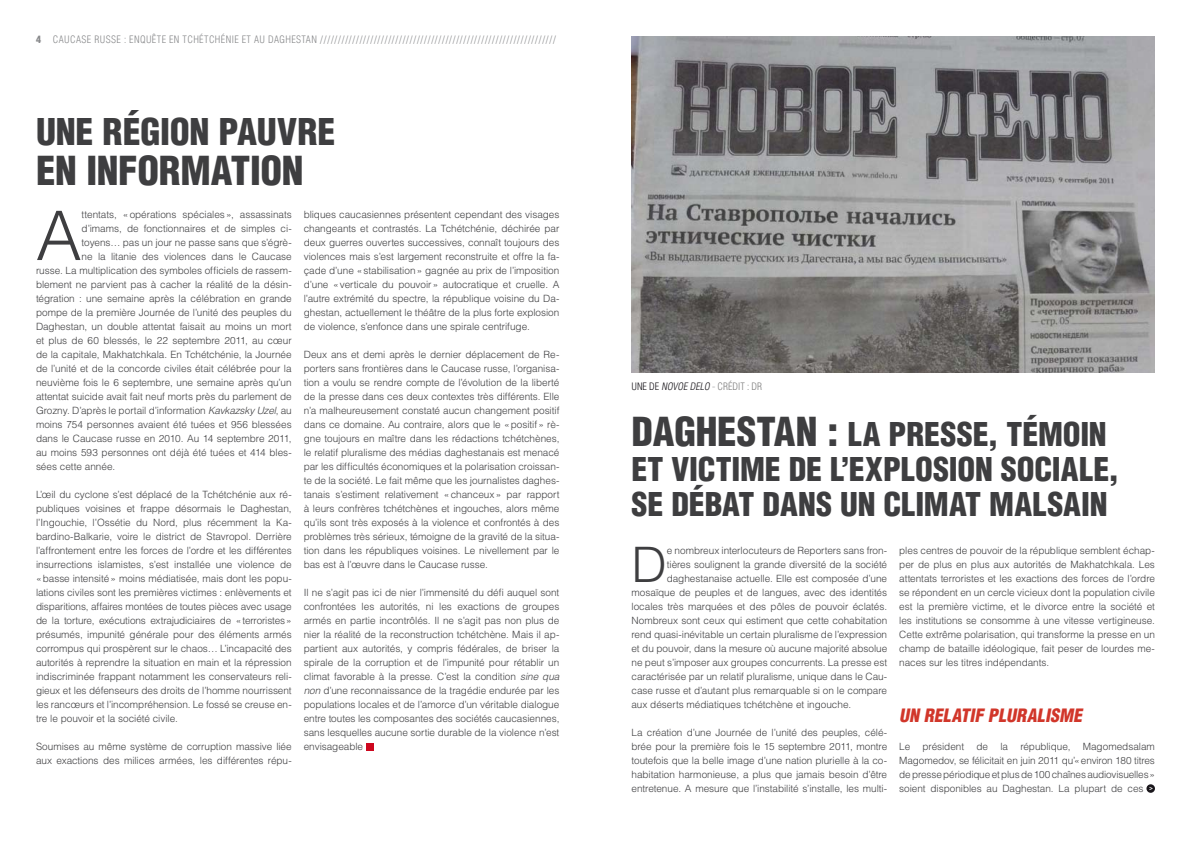
<style>
.page{position:relative;width:1191px;height:842px;background:#fff}
.page>*{position:absolute;margin:0;border:0;box-sizing:border-box;transform-origin:0 0}
.t1{font:300 68.3px "Helvetica LT Std";color:#3e3e40}
.t2{font:300 48.9px "Helvetica LT Std";color:#3e3e40}
.t3{font:900 condensed 39px "Helvetica LT Std";letter-spacing:-.01em;color:#3e3e40}
.t4{font:900 condensed 36px "Helvetica LT Std";letter-spacing:-.005em;color:#3e3e40}
.t5{font:900 condensed 32px/35px "Helvetica LT Std";letter-spacing:-.005em;color:#3e3e40}
.t6{font:italic 900 condensed 18px "Helvetica LT Std";color:#d1362a}
.t7{font:300 10px/14px "Helvetica LT Std";letter-spacing:-.005em;color:#3e3e40;text-align:justify}
.t8{font:300 condensed 10px "Helvetica LT Std";letter-spacing:.04em;color:#87888a}
.t9{font:italic 300 condensed 10px "Helvetica LT Std";color:#1a171c}
.t10{font:900 6px "Helvetica LT Std";color:#fff}
.s1{font-weight:900}
.s2{font-style:italic}
.s3{font-style:normal}
.s4{font-style:normal;color:#9d9ea0}
.s5{font-style:normal;color:#7d7d7d}
.s6{font-size:39px}
</style>
<div class="page">
<div style="left:366px;top:743px;width:7px;height:7px;background:#cd071e"></div>
<img style="left:631px;top:36px;width:524px;height:337px">
<div style="left:1146px;top:784px;width:9px;height:9px;background:#1a171c;border-radius:50%"></div>
<p class="t8" style="left:36px;top:33px;width:70px"><span class="s1">4</span> CAUCASE RUSSE</p>
<p class="t8" style="left:124px;top:33px;width:433px">: ENQUÊTE EN TCHÉTCHÉNIE ET AU DA GHES TAN //////////////////////////////////////////////////////////////////</p>
<h3 class="t4" style="left:36px;top:109px;width:301px">UNE RÉGION PAUVRE</h3>
<h3 class="t3" style="left:36px;top:146px;width:269px">EN INFORMATION</h3>
<h1 class="t1" style="left:36px;top:193px;width:47px">A</h1>
<p class="t7" style="left:82px;top:207px;width:212px">ttentats, «opérations spéciales», assassinats</p>
<p class="t7" style="left:82px;top:221px;width:212px">d’imams, de fonctionnaires et de simples ci-</p>
<p class="t7" style="left:82px;top:235px;width:212px">toyens… pas un jour ne passe sans que s’égrè-</p>
<p class="t7" style="left:82px;top:249px;width:212px">ne la litanie des violences dans le Caucase</p>
<p class="t7" style="left:36px;top:263px;width:257px">russe. La multiplication des symboles officiels de rassem-</p>
<p class="t7" style="left:36px;top:277px;width:257px">blement ne parvient pas à cacher la réalité de la désin-</p>
<p class="t7" style="left:36px;top:291px;width:257px">tégration : une semaine après la célébration en grande</p>
<p class="t7" style="left:36px;top:305px;width:257px">pompe de la première Journée de l’unité des peuples du</p>
<p class="t7" style="left:36px;top:319px;width:257px">Daghestan, un double attentat faisait au moins un mort</p>
<p class="t7" style="left:36px;top:333px;width:257px">et plus de 60 blessés, le 22 septembre 2011, au cœur</p>
<p class="t7" style="left:36px;top:347px;width:257px">de la capitale, Makhatchkala. En Tchétchénie, la Journée</p>
<p class="t7" style="left:36px;top:361px;width:257px">de l’unité et de la concorde civiles était célébrée pour la</p>
<p class="t7" style="left:36px;top:375px;width:257px">neuvième fois le 6 septembre, une semaine après qu’un</p>
<p class="t7" style="left:36px;top:389px;width:257px">attentat suicide avait fait neuf morts près du parlement de</p>
<p class="t7" style="left:36px;top:403px;width:257px">Grozny. D’après le portail d’information <span class="s2">Kavkazsky Uzel</span>, au</p>
<p class="t7" style="left:36px;top:417px;width:257px">moins 754 personnes avaient été tuées et 956 blessées</p>
<p class="t7" style="left:36px;top:431px;width:257px">dans le Caucase russe en 2010. Au 14 septembre 2011,</p>
<p class="t7" style="left:36px;top:445px;width:257px">au moins 593 personnes ont déjà été tuées et 414 bles-</p>
<p class="t7" style="left:36px;top:459px;width:81px">sées cette année.</p>
<p class="t7" style="left:36px;top:487px;width:257px">L’œil du cyclone s’est déplacé de la Tchétchénie aux ré&shy;publiques voisines et frappe désormais le Daghestan, l’Ingouchie, l’Ossétie du Nord, plus récemment la Ka&shy;bardino-Balkarie, voire le district de Stavropol. Derrière l’affrontement entre les forces de l’ordre et les différentes insurrections islamistes, s’est installée une violence de «basse intensité» moins médiatisée, mais dont les popu&shy;lations civiles sont les premières victimes : enlèvements et disparitions, affaires montées de toutes pièces avec usage de la torture, exécutions extrajudiciaires de «terroristes» présumés, impunité générale pour des éléments armés corrompus qui prospèrent sur le chaos… L’incapacité des autorités à reprendre la situation en main et la répression indiscriminée frappant notamment les conservateurs reli&shy;gieux et les défenseurs des droits de l’homme nourrissent les rancœurs et l’incompréhension. Le fossé se creuse en&shy;tre le pouvoir et la société civile.</p>
<p class="t7" style="left:36px;top:739px;width:257px">Soumises au même système de corruption massive liée aux exactions des milices armées, les différentes répu-</p>
<p class="t7" style="left:304px;top:207px;width:257px">bliques caucasiennes présentent cependant des visages changeants et contrastés. La Tchétchénie, déchirée par deux guerres ouvertes successives, connaît toujours des violences mais s’est largement reconstruite et offre la fa&shy;çade d’une «stabilisation» gagnée au prix de l’imposition d’une «verticale du pouvoir» autocratique et cruelle. A l’autre extrémité du spectre, la république voisine du Da&shy;ghestan, actuellement le théâtre de la plus forte explosion de violence, s’enfonce dans une spirale centrifuge.</p>
<p class="t7" style="left:304px;top:347px;width:257px">Deux ans et demi après le dernier déplacement de Re&shy;porters sans frontières dans le Caucase russe, l’organisa&shy;tion a voulu se rendre compte de l’évolution de la liberté de la presse dans ces deux contextes très différents. Elle n’a malheureusement constaté aucun changement positif dans ce domaine. Au contraire, alors que le «positif» rè&shy;gne toujours en maître dans les rédactions tchétchènes, le relatif pluralisme des médias daghestanais est menacé par les difficultés économiques et la polarisation croissan&shy;te de la société. Le fait même que les journalistes daghes&shy;tanais s’estiment relativement «chanceux» par rapport à leurs confrères tchétchènes et ingouches, alors même qu’ils sont très exposés à la violence et confrontés à des problèmes très sérieux, témoigne de la gravité de la situa&shy;tion dans les républiques voisines. Le nivellement par le bas est à l’œuvre dans le Caucase russe.</p>
<p class="t7" style="left:304px;top:585px;width:257px">Il ne s’agit pas ici de nier l’immensité du défi auquel sont confrontées les autorités, ni les exactions de groupes armés en partie incontrôlés. Il ne s’agit pas non plus de nier la réalité de la reconstruction tchétchène. Mais il ap&shy;partient aux autorités, y compris fédérales, de briser la spirale de la corruption et de l’impunité pour rétablir un climat favorable à la presse. C’est la condition <span class="s2">sine qua non</span> d’une reconnaissance de la tragédie endurée par les populations locales et de l’amorce d’un véritable dialogue entre toutes les composantes des sociétés caucasiennes, sans lesquelles aucune sortie durable de la violence n’est envisageable</p>
<p class="t9" style="left:631px;top:380px;width:132px"><span class="s3">UNE DE</span> NOVOE DELO<span class="s4">-</span> <span class="s5">CRÉDIT : DR</span></p>
<h3 class="t5" style="left:631px;top:417px;width:489px"><span class="s6">DAGHESTAN :</span> LA PRESSE, TÉMOIN<br>ET VICTIME DE L’EXPLOSION SOCIALE,<br>SE DÉBAT DANS UN CLIMAT MALSAIN</h3>
<h2 class="t2" style="left:631px;top:534px;width:37px">D</h2>
<p class="t7" style="left:667px;top:543px;width:222px">e nombreux interlocuteurs de Reporters sans fron-</p>
<p class="t7" style="left:667px;top:557px;width:222px">tières soulignent la grande diversité de la société</p>
<p class="t7" style="left:667px;top:571px;width:222px">daghestanaise actuelle. Elle est composée d’une</p>
<p class="t7" style="left:631px;top:585px;width:257px">mosaïque de peuples et de langues, avec des identités</p>
<p class="t7" style="left:631px;top:599px;width:257px">locales très marquées et des pôles de pouvoir éclatés.</p>
<p class="t7" style="left:631px;top:613px;width:257px">Nombreux sont ceux qui estiment que cette cohabitation</p>
<p class="t7" style="left:631px;top:627px;width:257px">rend quasi-inévitable un certain pluralisme de l’expression</p>
<p class="t7" style="left:631px;top:641px;width:257px">et du pouvoir, dans la mesure où aucune majorité absolue</p>
<p class="t7" style="left:631px;top:655px;width:257px">ne peut s’imposer aux groupes concurrents. La presse est</p>
<p class="t7" style="left:631px;top:669px;width:257px">caractérisée par un relatif pluralisme, unique dans le Cau-</p>
<p class="t7" style="left:631px;top:683px;width:257px">case russe et d’autant plus remarquable si on le compare</p>
<p class="t7" style="left:631px;top:697px;width:221px">aux déserts médiatiques tchétchène et ingouche.</p>
<p class="t7" style="left:631px;top:725px;width:257px">La création d’une Journée de l’unité des peuples, célé&shy;brée pour la première fois le 15 septembre 2011, montre toutefois que la belle image d’une nation plurielle à la co&shy;habitation harmonieuse, a plus que jamais besoin d’être entretenue. A mesure que l’instabilité s’installe, les multi-</p>
<p class="t7" style="left:899px;top:543px;width:257px">ples centres de pouvoir de la république semblent échap&shy;per de plus en plus aux autorités de Makhatchkala. Les attentats terroristes et les exactions des forces de l’ordre se répondent en un cercle vicieux dont la population civile est la première victime, et le divorce entre la société et les institutions se consomme à une vitesse vertigineuse.<br>Cette extrême polarisation, qui transforme la presse en un champ de bataille idéologique, fait peser de lourdes me&shy;naces sur les titres indépendants.</p>
<h3 class="t6" style="left:899px;top:704px;width:188px">UN RELATIF PLURALISME</h3>
<p class="t7" style="left:899px;top:739px;width:257px">Le président de la république, Magomedsalam Magomedov, se félicitait en juin 2011 qu’«environ 180 titres de presse périodique et plus de 100 chaînes audiovisuelles» soient disponibles au Daghestan. La plupart de ces</p>
<p class="t10" style="left:1149px;top:784px;width:5px">&gt;</p>
</div>
